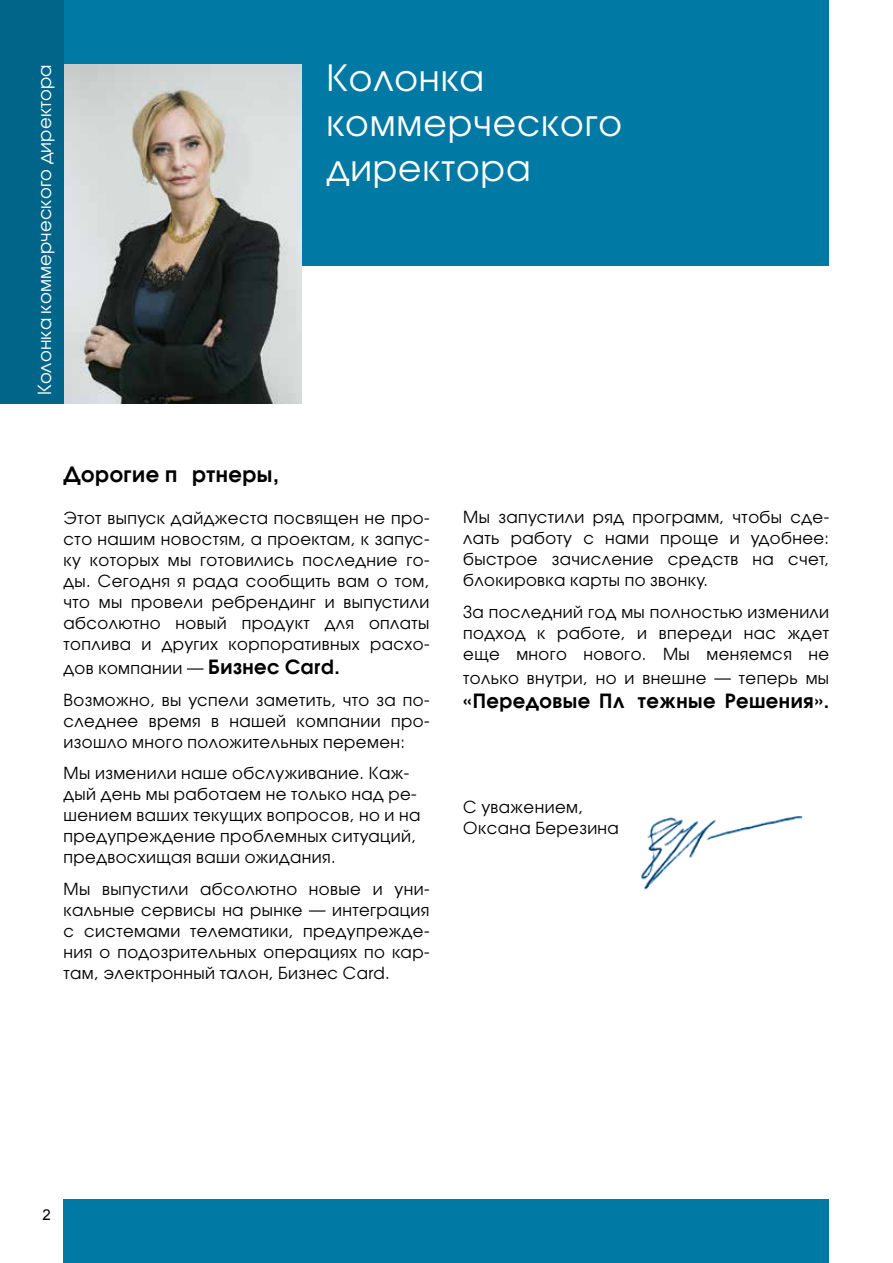
<style>
.page{position:relative;width:893px;height:1263px;background:#fff}
.page>*{position:absolute;margin:0;border:0;box-sizing:border-box;transform-origin:0 0}
.t1{font:36px/45px "Avant Garde Gothic C";letter-spacing:.025em;color:#fff}
.t2{font:600 21px "Avant Garde Gothic C";letter-spacing:.025em;color:#000}
.t3{font:600 19.5px "Avant Garde Gothic C";letter-spacing:.025em;color:#000}
.t4{font:18px "Avant Garde Gothic C";letter-spacing:.01em;color:#fff}
.t5{font:16.5px/21px "Avant Garde Gothic C";letter-spacing:.025em;color:#000;text-align:justify}
.t6{font:15px "Arial";color:#000}
.s1{font-weight:600;font-size:19.5px}
</style>
<div class="page">
<img style="left:641px;top:816px;width:162px;height:74px">
<div style="left:64px;top:0;width:765px;height:266px;background:#0079a5"></div>
<img style="left:64px;top:65px;width:238px;height:339px">
<div style="left:64px;top:1199px;width:765px;height:64px;background:#0079a5"></div>
<div style="left:0;top:0;width:64px;height:404px;background:#006589"></div>
<p class="t4" style="left:37px;top:395px;width:332px;rotate:-90deg">Колонка коммерческого директора</p>
<h1 class="t1" style="left:326px;top:58px;width:297px">Колонка коммерческого директора</h1>
<p class="t2" style="left:64px;top:465px;width:217px">Дорогие партнеры,</p>
<p class="t5" style="left:64px;top:509px;width:367px">Этот выпуск дайджеста посвящен не про&shy;сто нашим новостям, а проектам, к запус&shy;ку которых мы готовились последние го&shy;ды. Сегодня я рада сообщить вам о том, что мы провели ребрендинг и выпустили абсолютно новый продукт для оплаты топлива и других корпоративных расхо-</p>
<p class="t5" style="left:64px;top:653px;width:367px;line-height:31.5px">дов компании — <span class="s1">Бизнес Card.<br></span>Возможно, вы успели заметить, что за по-</p>
<p class="t5" style="left:64px;top:711px;width:367px">следнее время в нашей компании про&shy;изошло много положительных перемен:</p>
<p class="t5" style="left:64px;top:764px;width:358px;text-align:left">Мы изменили наше обслуживание. Каж&shy;дый день мы работаем не только над ре&shy;шением ваших текущих вопросов, но и на предупреждение проблемных ситуаций, предвосхищая ваши ожидания.</p>
<p class="t5" style="left:64px;top:879px;width:367px">Мы выпустили абсолютно новые и уни&shy;кальные сервисы на рынке — интеграция с системами телематики, предупрежде&shy;ния о подозрительных операциях по кар&shy;там, электронный талон, Бизнес Card.</p>
<p class="t5" style="left:463px;top:508px;width:367px">Мы запустили ряд программ, чтобы сде&shy;лать работу с нами проще и удобнее: быстрое зачисление средств на счет, блокировка карты по звонку.</p>
<p class="t5" style="left:463px;top:602px;width:367px">За последний год мы полностью изменили подход к работе, и впереди нас ждет еще много нового. Мы меняемся не</p>
<p class="t5" style="left:463px;top:668px;width:367px">только внутри, но и внешне — теперь мы</p>
<p class="t3" style="left:463px;top:692px;width:367px">«Передовые Платежные Решения».</p>
<p class="t5" style="left:463px;top:797px;width:157px">С уважением,<br>Оксана Березина</p>
<p class="t6" style="left:43px;top:1206px;width:10px">2</p>
</div>
